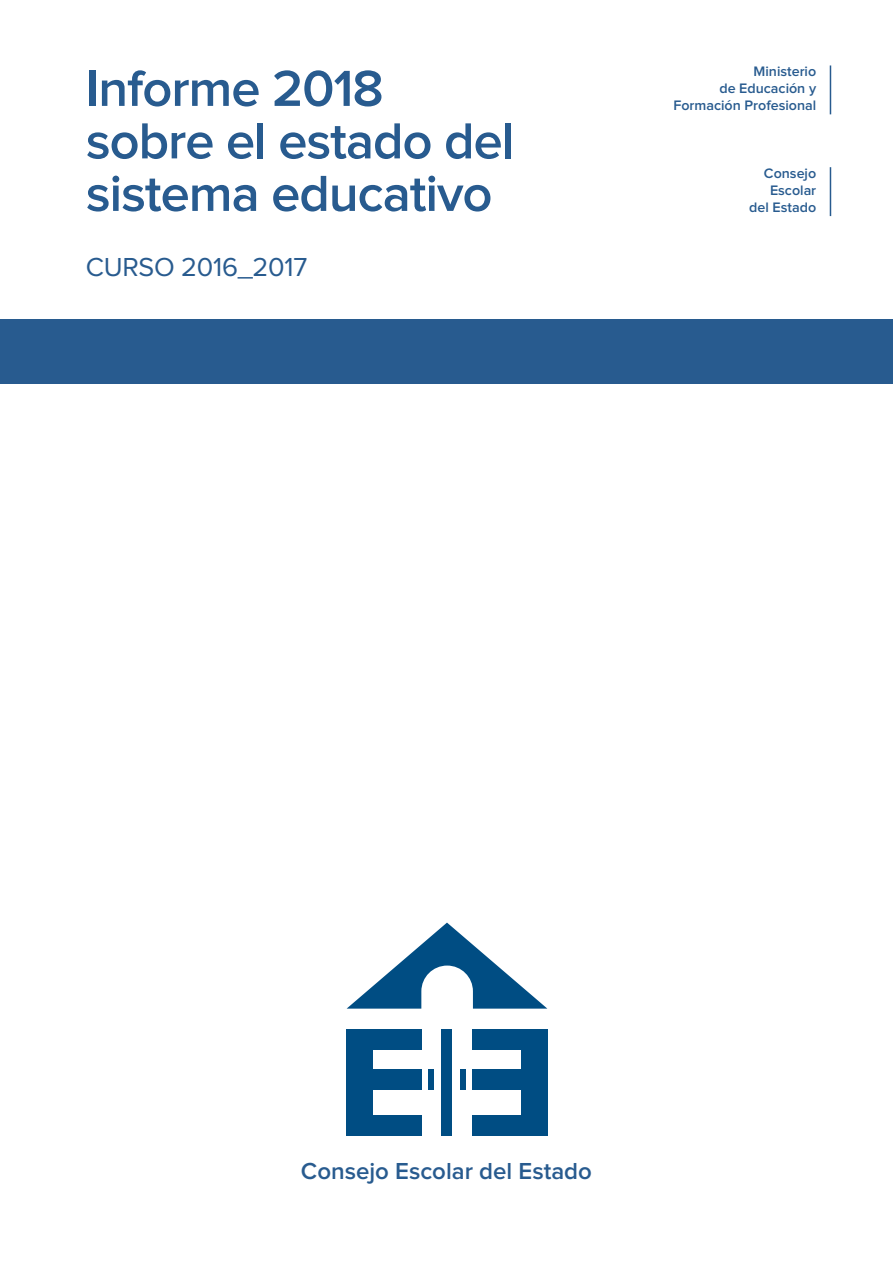
<style>
.page{position:relative;width:893px;height:1263px;background:#fff}
.page>*{position:absolute;margin:0;border:0;box-sizing:border-box;transform-origin:0 0}
.t1{font:600 52.5px/52.5px "Proxima Nova";letter-spacing:-.02em;color:#285b8f}
.t2{font:27px "Proxima Nova";letter-spacing:-.01em;color:#285b8f}
.t3{font:600 24px "Proxima Nova";color:#285b8f}
.t4{font:600 14.25px/17.1px "Proxima Nova";color:#285b8f;text-align:right}
</style>
<div class="page">
<hr style="left:830px;top:65px;width:1px;height:49px;background:#285b8f">
<hr style="left:830px;top:167px;width:1px;height:49px;background:#285b8f">
<div style="left:347px;top:1029px;width:74px;height:20px;background:#004d83"></div>
<div style="left:347px;top:1069px;width:74px;height:20px;background:#004d83"></div>
<div style="left:347px;top:1115px;width:74px;height:21px;background:#004d83"></div>
<div style="left:347px;top:1029px;width:26px;height:107px;background:#004d83"></div>
<div style="left:429px;top:1069px;width:5px;height:20px;background:#004d83"></div>
<div style="left:472px;top:1029px;width:75px;height:20px;background:#004d83"></div>
<div style="left:472px;top:1069px;width:75px;height:20px;background:#004d83"></div>
<div style="left:472px;top:1115px;width:75px;height:21px;background:#004d83"></div>
<div style="left:521px;top:1029px;width:26px;height:107px;background:#004d83"></div>
<div style="left:460px;top:1069px;width:5px;height:20px;background:#004d83"></div>
<div style="left:441px;top:1029px;width:11px;height:107px;background:#004d83"></div>
<svg style="left:347px;top:922px;width:200px;height:87px"></svg>
<div style="left:1px;top:319px;width:892px;height:65px;background:#285b8f"></div>
<h1 class="t1" style="left:86px;top:64px;width:430px">Informe 2018 sobre el estado del sistema educativo</h1>
<h2 class="t2" style="left:86px;top:254px;width:223px">CURSO 2016_2017</h2>
<p class="t4" style="left:673px;top:63px;width:144px">Ministerio<br>de Educación y<br>Formación Profesional</p>
<p class="t4" style="left:749px;top:166px;width:68px">Consejo<br>Escolar del Estado</p>
<h3 class="t3" style="left:301px;top:1159px;width:293px">Consejo Escolar del Estado</h3>
</div>
